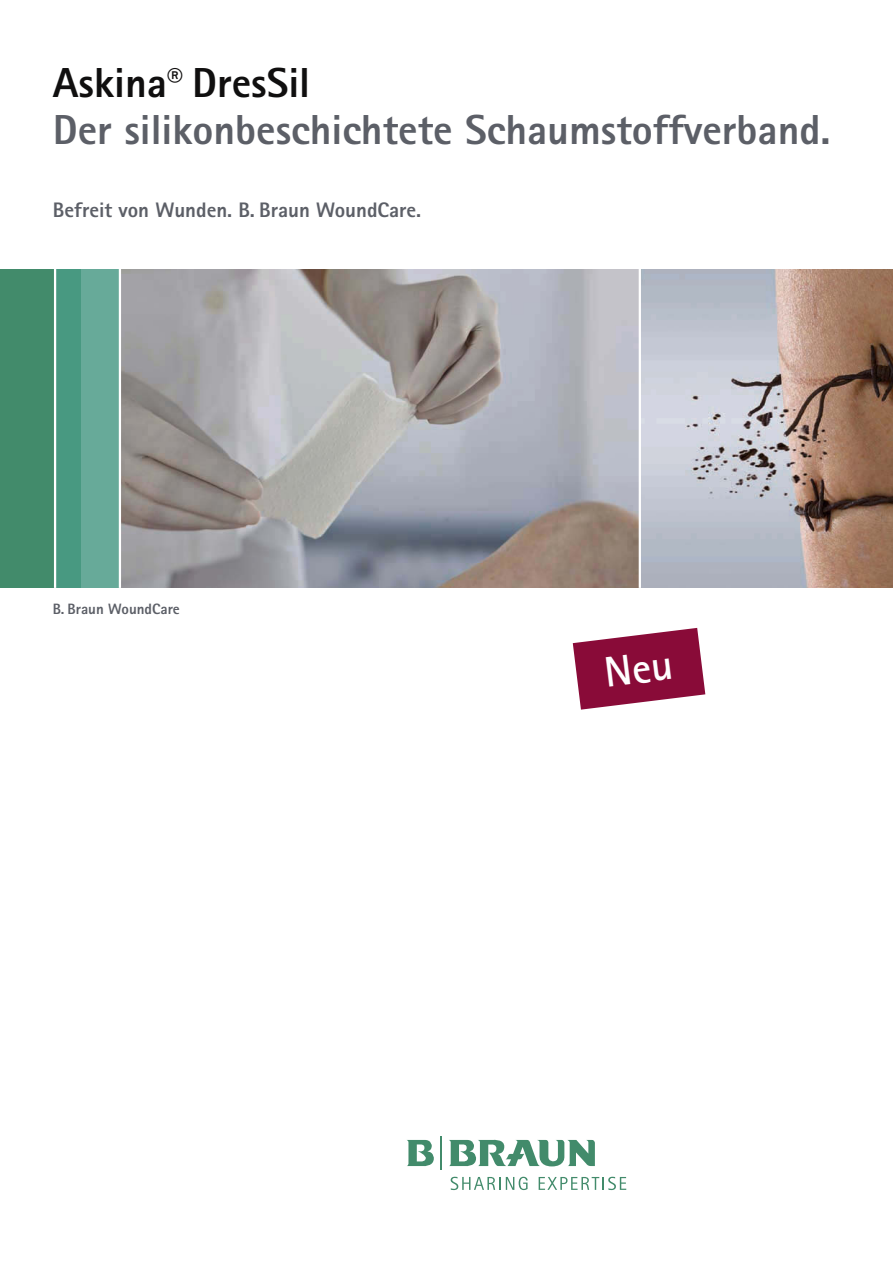
<style>
.page{position:relative;width:893px;height:1263px;background:#fff}
.page>*{position:absolute;margin:0;border:0;box-sizing:border-box;transform-origin:0 0}
.t1{font:800 42px/46.5px "Rotis Sans Serif";color:#5c5f67}
.t2{font:800 21px "Rotis Sans Serif";color:#5c5f67}
.t3{font:800 15px "Rotis Sans Serif";color:#5c5f67}
.s1{color:#100f0f}
</style>
<div class="page">
<img style="left:121px;top:269px;width:771px;height:319px">
<div style="left:0;top:269px;width:55px;height:319px;background:#428b6b"></div>
<div style="left:55px;top:269px;width:65px;height:319px;background:#67aa99"></div>
<div style="left:55px;top:269px;width:26px;height:319px;background:#489981"></div>
<svg style="left:451px;top:1177px;width:77px;height:13px"></svg>
<svg style="left:539px;top:1177px;width:87px;height:13px"></svg>
<svg style="left:407px;top:1140px;width:27px;height:26px"></svg>
<svg style="left:449px;top:1139px;width:146px;height:27px"></svg>
<hr style="left:440px;top:1136px;width:1px;height:33px;background:#428b6b">
<hr style="left:119px;top:269px;width:2px;height:319px;background:#fff">
<hr style="left:54px;top:269px;width:2px;height:319px;background:#fff">
<hr style="left:639px;top:269px;width:2px;height:319px;background:#fff">
<svg style="left:573px;top:628px;width:132px;height:82px"></svg>
<p class="t1" style="left:53px;top:64px;width:779px"><span class="s1">Askina</span><sup>®</sup> <span class="s1">DresSil<br></span>Der silikonbeschichtete Schaumstoffverband.</p>
<p class="t2" style="left:53px;top:202px;width:370px">Befreit von Wunden. B. Braun WoundCare.</p>
<p class="t3" style="left:53px;top:604px;width:128px">B. Braun WoundCare</p>
</div>
